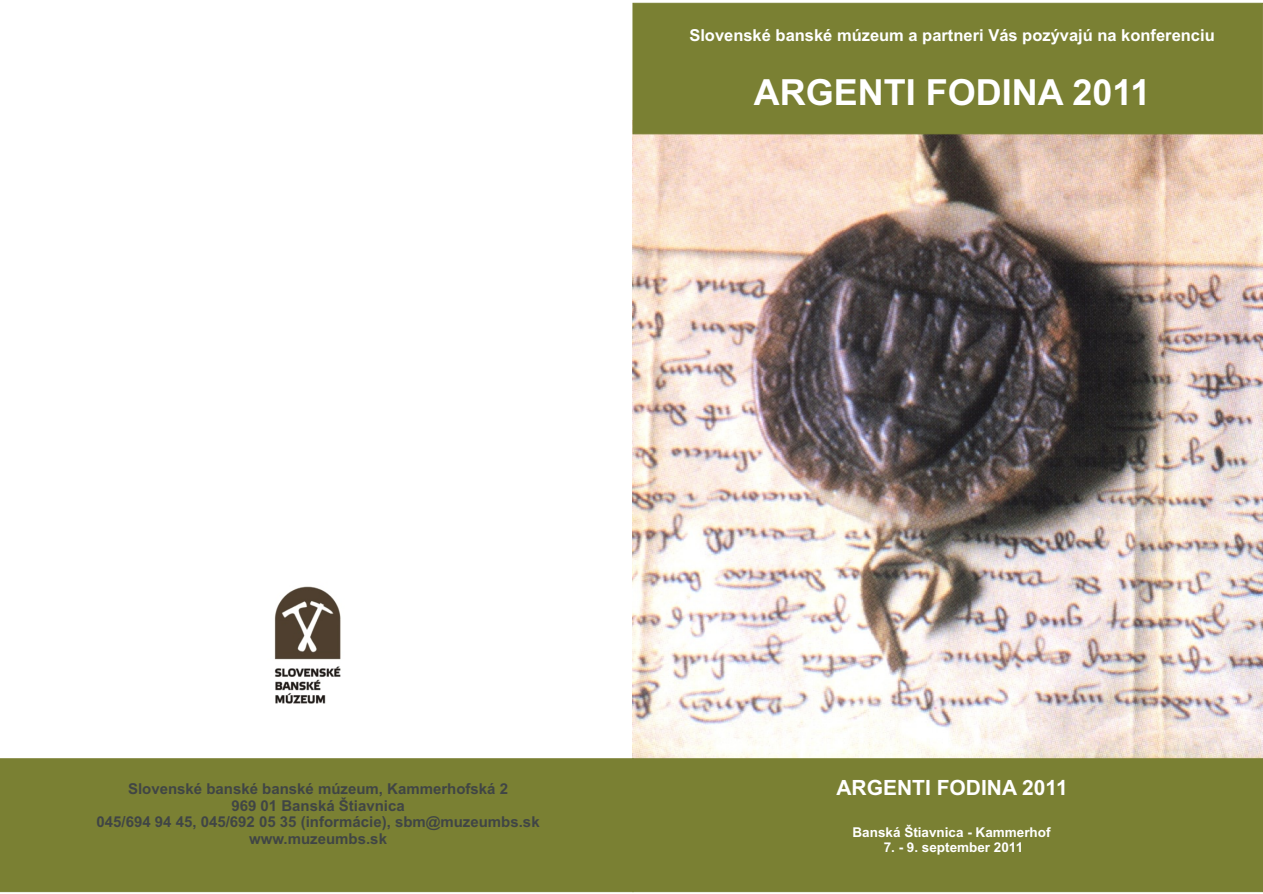
<style>
.page{position:relative;width:1263px;height:894px;background:#fff}
.page>*{position:absolute;margin:0;border:0;box-sizing:border-box;transform-origin:0 0}
.t1{font:700 36px "Arial";color:#fff}
.t2{font:700 21px "Arial";color:#fff}
.t3{font:700 16.5px "Arial";color:#fff}
.t4{font:700 15px/16.8px "Arial";color:#404545;text-align:center}
.t5{font:700 13.5px "Arial";color:#fff}
</style>
<div class="page">
<img style="left:633px;top:134px;width:630px;height:625px">
<div style="left:0;top:759px;width:633px;height:133px;background:#7a8033"></div>
<img style="left:274px;top:586px;width:67px;height:118px">
<div style="left:633px;top:759px;width:630px;height:133px;background:#7a8033"></div>
<div style="left:633px;top:3px;width:630px;height:131px;background:#7a8033;border:1px solid #7a8033"></div>
<p class="t3" style="left:689px;top:29px;width:527px">Slovenské banské múzeum a partneri Vás pozývajú na konferenciu</p>
<h1 class="t1" style="left:754px;top:79px;width:398px">ARGENTI FODINA 2011</h1>
<p class="t4" style="left:97px;top:782px;width:445px">Slovenské banské banské múzeum, Kammerhofská 2<br>969 01 Banská Štiavnica<br>045/694 94 45, 045/692 05 35 (informácie), sbm@muzeumbs.sk www.muzeumbs.sk</p>
<h2 class="t2" style="left:836px;top:780px;width:233px">ARGENTI FODINA 2011</h2>
<p class="t5" style="left:853px;top:827px;width:200px">Banská Štiavnica - Kammerhof</p>
<p class="t5" style="left:884px;top:843px;width:141px">7. - 9. september 2011</p>
</div>
